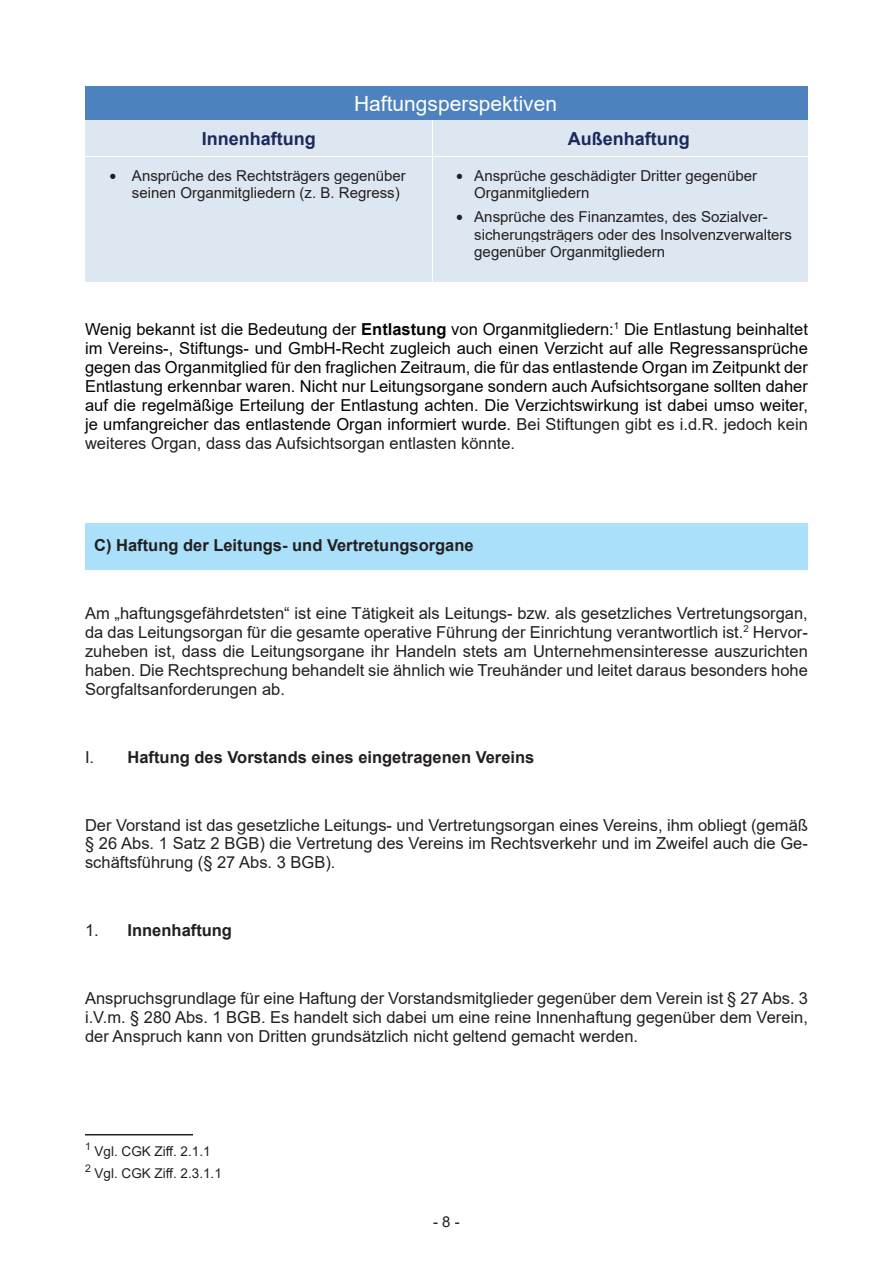
<style>
.page{position:relative;width:893px;height:1263px;background:#fff}
.page>*{position:absolute;margin:0;border:0;box-sizing:border-box;transform-origin:0 0}
.t1{font:21px "Arial";color:#fff}
.t2{font:700 18px "Arial";color:#1d285c}
.t3{font:16.5px/19px "Arial";color:#231f20;text-align:justify}
.t4{font:16.5px/19px "Arial";color:#040503;text-align:justify}
.t5{font:700 16.5px "Arial";color:#231f20}
.t6{font:15px/17.2px "Arial";color:#231f20}
.t7{font:15px "Arial";color:#231f20}
.t8{font:13.5px/21.6px "Arial";color:#231f20}
.s1{font-weight:700}
.s2{color:#231f20}
.s3{font-weight:400}
</style>
<div class="page">
<div style="left:85px;top:523px;width:723px;height:47px;background:#aae0f9"></div>
<hr style="left:85px;top:1134px;width:108px;height:1px;background:#231f20">
<div style="left:86px;top:86px;width:722px;height:34px;background:#4e82be"></div>
<div style="left:86px;top:120px;width:346px;height:36px;background:#dce7f2"></div>
<div style="left:432px;top:120px;width:376px;height:36px;background:#dce7f2"></div>
<hr style="left:432px;top:120px;width:1px;height:36px;background:#fff">
<div style="left:86px;top:157px;width:41px;height:51px;background:#dce7f2"></div>
<div style="left:127px;top:157px;width:305px;height:51px;background:#dce7f2"></div>
<div style="left:433px;top:157px;width:36px;height:51px;background:#dce7f2"></div>
<div style="left:469px;top:157px;width:339px;height:51px;background:#dce7f2"></div>
<div style="left:86px;top:208px;width:346px;height:73px;background:#dce7f2"></div>
<div style="left:433px;top:208px;width:36px;height:73px;background:#dce7f2"></div>
<div style="left:469px;top:208px;width:339px;height:73px;background:#dce7f2"></div>
<p class="t1" style="left:354px;top:89px;width:205px">Haftungsperspektiven</p>
<p class="t2" style="left:202px;top:126px;width:115px">Innenhaftung</p>
<p class="t2" style="left:568px;top:126px;width:123px">Außenhaftung</p>
<p class="t6" style="left:132px;top:167px;width:275px;text-indent:-23px">• Ansprüche des Rechtsträgers gegenüber seinen Organmitgliedern (z. B. Regress)</p>
<p class="t6" style="left:474px;top:167px;width:284px;text-indent:-19px">• Ansprüche geschädigter Dritter gegenüber<br>Organmitgliedern</p>
<p class="t6" style="left:474px;top:208px;width:319px;text-indent:-19px">• Ansprüche des Finanzamtes, des Sozialver&shy;sicherungsträgers oder des Insolvenzverwalters gegenüber Organmitgliedern</p>
<p class="t4" style="left:85px;top:319px;width:724px">Wenig bekannt ist die Bedeutung der <span class="s1">Entlastung</span> von Organmitgliedern:<sup>1</sup> Die Entlastung beinhaltet im Vereins-, Stiftungs- und GmbH-Recht zugleich auch einen Verzicht auf alle Regressansprüche gegen das Organmitglied für den fraglichen Zeitraum, die für das entlastende Organ im Zeitpunkt der Entlastung erkennbar waren. Nicht nur Leitungsorgane sondern auch Aufsichtsorgane sollten daher auf die regelmäßige Erteilung der Entlastung achten. Die Verzichtswirkung ist dabei umso weiter, je umfangreicher das entlastende Organ informiert wurde. <span class="s2">Bei Stiftungen gibt es i.d.R. jedoch kein weiteres Organ, dass das Aufsichtsorgan entlasten könnte.</span></p>
<p class="t5" style="left:94px;top:533px;width:381px">C) Haftung der Leitungs- und Vertretungsorgane</p>
<p class="t3" style="left:85px;top:603px;width:724px">Am „haftungsgefährdetsten“ ist eine Tätigkeit als Leitungs- bzw. als gesetzliches Vertretungsorgan, da das Leitungsorgan für die gesamte operative Führung der Einrichtung verantwortlich ist.<sup>2</sup> Hervor&shy;zuheben ist, dass die Leitungsorgane ihr Handeln stets am Unternehmensinteresse auszurichten haben. Die Rechtsprechung behandelt sie ähnlich wie Treuhänder und leitet daraus besonders hohe Sorgfaltsanforderungen ab.</p>
<p class="t5" style="left:85px;top:745px;width:451px"><span class="s3">I.</span> Haftung des Vorstands eines eingetragenen Vereins</p>
<p class="t3" style="left:85px;top:815px;width:724px">Der Vorstand ist das gesetzliche Leitungs- und Vertretungsorgan eines Vereins, ihm obliegt (gemäß § 26 Abs. 1 Satz 2 BGB) die Vertretung des Vereins im Rechtsverkehr und im Zweifel auch die Ge&shy;schäftsführung (§ 27 Abs. 3 BGB).</p>
<p class="t5" style="left:85px;top:919px;width:149px"><span class="s3">1.</span> Innenhaftung</p>
<p class="t3" style="left:85px;top:989px;width:724px">Anspruchsgrundlage für eine Haftung der Vorstandsmitglieder gegenüber dem Verein ist § 27 Abs. 3 i.V.m. § 280 Abs. 1 BGB. Es handelt sich dabei um eine reine Innenhaftung gegenüber dem Verein, der Anspruch kann von Dritten grundsätzlich nicht geltend gemacht werden.</p>
<p class="t8" style="left:85px;top:1141px;width:138px"><sup>1</sup> Vgl. CGK Ziff. 2.1.1<br><sup>2</sup> Vgl. CGK Ziff. 2.3.1.1</p>
<p class="t7" style="left:433px;top:1211px;width:28px">- 8 -</p>
</div>
